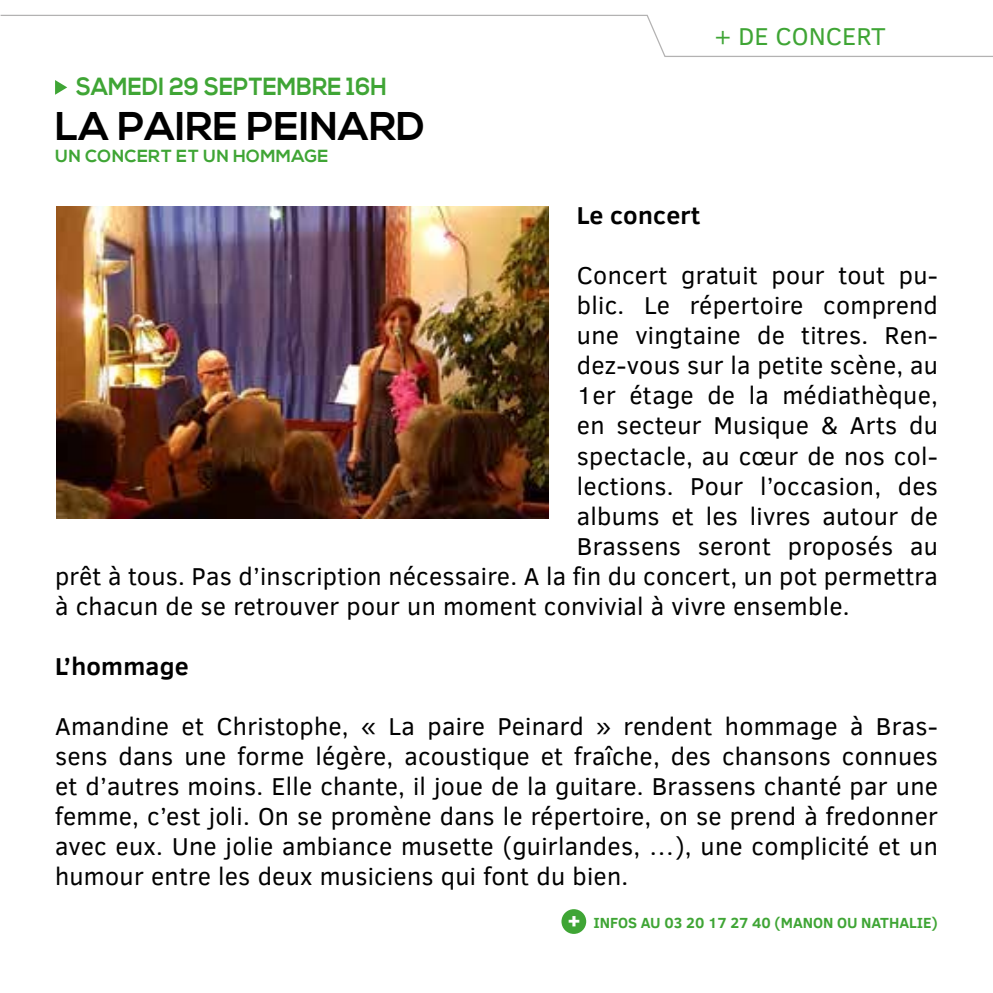
<style>
.page{position:relative;width:993px;height:993px;background:#fff}
.page>*{position:absolute;margin:0;border:0;box-sizing:border-box;transform-origin:0 0}
.t1{font:700 40px "Nexa";letter-spacing:.005em;color:#000}
.t2{font:25px/30px "Clear Sans";letter-spacing:.01em;color:#000;text-align:justify}
.t3{font:700 25px "Clear Sans";letter-spacing:.01em;color:#000}
.t4{font:25px "Clear Sans";color:#3fa535}
.t5{font:700 24.75px "Nexa";letter-spacing:.005em;color:#3fa535;scale:.91 1}
.t6{font:700 17.5px "Nexa";letter-spacing:.02em;color:#3fa535}
.t7{font:700 15px "Clear Sans";color:#3fa535}
.s1{font-family:"Nexa";font-size:25.25px;color:#fff}
</style>
<div class="page">
<svg style="left:1px;top:14px;width:991px;height:43px"></svg>
<svg style="left:55px;top:80px;width:12px;height:15px"></svg>
<img style="left:56px;top:206px;width:492px;height:312px">
<div style="left:561px;top:908px;width:25px;height:25px;background:#3fa535;border-radius:50%"></div>
<p class="t5" style="left:76px;top:72px;width:343px">SAMEDI 29 SEPTEMBRE 16H</p>
<h1 class="t1" style="left:55px;top:103px;width:371px">LA PAIRE PEINARD</h1>
<p class="t6" style="left:55px;top:146px;width:275px">UN CONCERT ET UN HOMMAGE</p>
<p class="t4" style="left:714px;top:19px;width:173px">+ DE CONCERT</p>
<p class="t3" style="left:576px;top:197px;width:125px">Le concert</p>
<p class="t2" style="left:576px;top:260px;width:362px">Concert gratuit pour tout pu-</p>
<p class="t2" style="left:576px;top:290px;width:362px">blic. Le répertoire comprend</p>
<p class="t2" style="left:576px;top:320px;width:362px">une vingtaine de titres. Ren-</p>
<p class="t2" style="left:576px;top:350px;width:362px">dez-vous sur la petite scène, au</p>
<p class="t2" style="left:576px;top:380px;width:362px">1er étage de la médiathèque,</p>
<p class="t2" style="left:576px;top:410px;width:362px">en secteur Musique &amp; Arts du</p>
<p class="t2" style="left:576px;top:440px;width:362px">spectacle, au cœur de nos col-</p>
<p class="t2" style="left:576px;top:470px;width:362px">lections. Pour l’occasion, des</p>
<p class="t2" style="left:576px;top:500px;width:362px">albums et les livres autour de</p>
<p class="t2" style="left:576px;top:530px;width:362px">Brassens seront proposés au</p>
<p class="t2" style="left:55px;top:560px;width:884px">prêt à tous. Pas d’inscription nécessaire. A la fin du concert, un pot permettra</p>
<p class="t2" style="left:55px;top:590px;width:795px">à chacun de se retrouver pour un moment convivial à vivre ensemble.</p>
<p class="t3" style="left:55px;top:647px;width:135px">L’hommage</p>
<p class="t2" style="left:55px;top:710px;width:884px">Amandine et Christophe, « La paire Peinard » rendent hommage à Bras&shy;sens dans une forme légère, acoustique et fraîche, des chansons connues et d’autres moins. Elle chante, il joue de la guitare. Brassens chanté par une femme, c’est joli. On se promène dans le répertoire, on se prend à fredonner avec eux. Une jolie ambiance musette (guirlandes, …), une complicité et un humour entre les deux musiciens qui font du bien.</p>
<p class="t7" style="left:568px;top:911px;width:371px"><span class="s1">+</span> INFOS AU 03 20 17 27 40 (MANON OU NATHALIE)</p>
</div>
